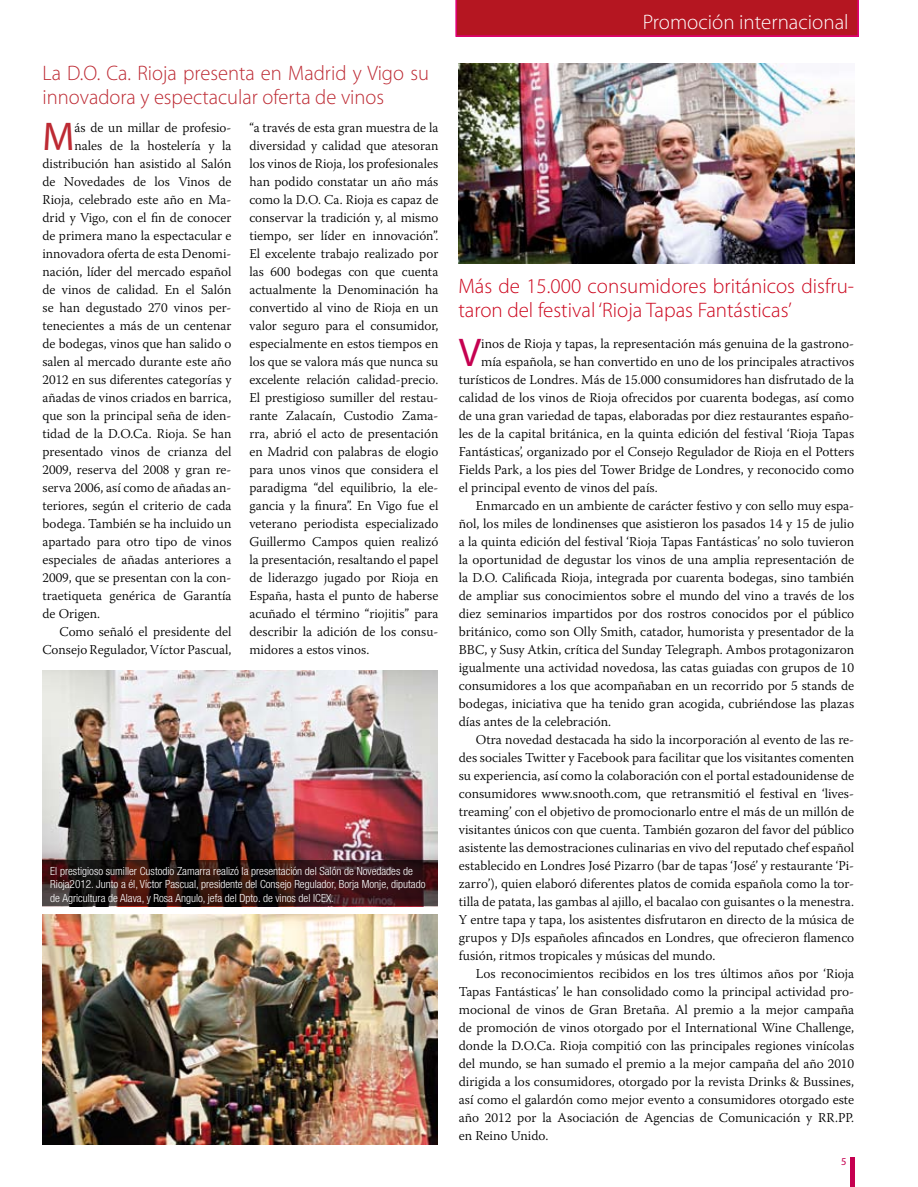
<style>
.page{position:relative;width:918px;height:1187px;background:#fff}
.page>*{position:absolute;margin:0;border:0;box-sizing:border-box;transform-origin:0 0}
.t1{font:40.2px "Myriad Pro";color:#bd2a33}
.t2{font:40.2px "Myriad Pro";color:#c50050}
.t3{font:300 21px/24px "Myriad Pro";color:#cc071e}
.t4{font:300 21px/24px "Myriad Pro";color:#bd2a33}
.t5{font:300 21px "Myriad Pro";color:#fff}
.t6{font:300 13.5px/18px "Warnock Pro";color:#000;text-align:justify}
.t7{font:300 condensed 11.25px/13.5px "Helvetica Neue LT Std";color:#fff}
</style>
<div class="page">
<hr style="left:851px;top:1157px;width:4px;height:29px;background:#c50050">
<div style="left:455px;top:0;width:404px;height:37px;background:#b51621"></div>
<img style="left:43px;top:670px;width:395px;height:236px">
<img style="left:43px;top:914px;width:395px;height:230px">
<svg style="left:43px;top:860px;width:395px;height:45px;background:#2b1312"></svg>
<img style="left:459px;top:64px;width:395px;height:200px">
<h2 class="t4" style="left:43px;top:60px;width:388px">La D.O. Ca. Rioja presenta en Madrid y Vigo su innovadora y espectacular oferta de vinos</h2>
<h1 class="t1" style="left:43px;top:112px;width:34px">M</h1>
<p class="t6" style="left:75px;top:118px;width:158px">ás de un millar de profesio-</p>
<p class="t6" style="left:75px;top:136px;width:158px">nales de la hostelería y la</p>
<p class="t6" style="left:43px;top:154px;width:190px">distribución han asistido al Salón</p>
<p class="t6" style="left:43px;top:172px;width:190px">de Novedades de los Vinos de</p>
<p class="t6" style="left:43px;top:190px;width:190px">Rioja, celebrado este año en Ma-</p>
<p class="t6" style="left:43px;top:208px;width:190px">drid y Vigo, con el fin de conocer</p>
<p class="t6" style="left:43px;top:226px;width:190px">de primera mano la espectacular e</p>
<p class="t6" style="left:43px;top:244px;width:190px">innovadora oferta de esta Denomi-</p>
<p class="t6" style="left:43px;top:262px;width:190px">nación, líder del mercado español</p>
<p class="t6" style="left:43px;top:280px;width:190px">de vinos de calidad. En el Salón</p>
<p class="t6" style="left:43px;top:298px;width:190px">se han degustado 270 vinos per-</p>
<p class="t6" style="left:43px;top:316px;width:190px">tenecientes a más de un centenar</p>
<p class="t6" style="left:43px;top:334px;width:190px">de bodegas, vinos que han salido o</p>
<p class="t6" style="left:43px;top:352px;width:190px">salen al mercado durante este año</p>
<p class="t6" style="left:43px;top:370px;width:190px">2012 en sus diferentes categorías y</p>
<p class="t6" style="left:43px;top:388px;width:190px">añadas de vinos criados en barrica,</p>
<p class="t6" style="left:43px;top:406px;width:190px">que son la principal seña de iden-</p>
<p class="t6" style="left:43px;top:424px;width:190px">tidad de la D.O.Ca. Rioja. Se han</p>
<p class="t6" style="left:43px;top:442px;width:190px">presentado vinos de crianza del</p>
<p class="t6" style="left:43px;top:460px;width:190px">2009, reserva del 2008 y gran re-</p>
<p class="t6" style="left:43px;top:478px;width:190px">serva 2006, así como de añadas an-</p>
<p class="t6" style="left:43px;top:496px;width:190px">teriores, según el criterio de cada</p>
<p class="t6" style="left:43px;top:514px;width:190px">bodega. También se ha incluido un</p>
<p class="t6" style="left:43px;top:532px;width:190px">apartado para otro tipo de vinos</p>
<p class="t6" style="left:43px;top:550px;width:190px">especiales de añadas anteriores a</p>
<p class="t6" style="left:43px;top:568px;width:190px">2009, que se presentan con la con-</p>
<p class="t6" style="left:43px;top:586px;width:190px">traetiqueta genérica de Garantía</p>
<p class="t6" style="left:43px;top:604px;width:59px">de Origen.</p>
<p class="t6" style="left:60px;top:622px;width:173px">Como señaló el presidente del</p>
<p class="t6" style="left:43px;top:640px;width:190px">Consejo Regulador, Víctor Pascual,</p>
<p class="t6" style="left:249px;top:118px;width:190px">“a través de esta gran muestra de la diversidad y calidad que atesoran los vinos de Rioja, los profesionales han podido constatar un año más como la D.O. Ca. Rioja es capaz de conservar la tradición y, al mismo tiempo, ser líder en innovación”.<br>El excelente trabajo realizado por las 600 bodegas con que cuenta actualmente la Denominación ha convertido al vino de Rioja en un valor seguro para el consumidor, especialmente en estos tiempos en los que se valora más que nunca su excelente relación calidad-precio.<br>El prestigioso sumiller del restau&shy;rante Zalacaín, Custodio Zama&shy;rra, abrió el acto de presentación en Madrid con palabras de elogio para unos vinos que considera el paradigma “del equilibrio, la ele&shy;gancia y la finura”. En Vigo fue el veterano periodista especializado Guillermo Campos quien realizó la presentación, resaltando el papel de liderazgo jugado por Rioja en España, hasta el punto de haberse acuñado el término “riojitis” para describir la adición de los consu&shy;midores a estos vinos.</p>
<p class="t7" style="left:50px;top:864px;width:377px">El prestigioso sumiller Custodio Zamarra realizó la presentación del Salón de Novedades de<br>Rioja2012. Junto a él, Víctor Pascual, presidente del Consejo Regulador, Borja Monje, diputado de Agricultura de Alava, y Rosa Angulo, jefa del Dpto. de vinos del ICEX.</p>
<h2 class="t5" style="left:643px;top:10px;width:207px">Promoción internacional</h2>
<h2 class="t3" style="left:458px;top:274px;width:397px">Más de 15.000 consumidores británicos disfru&shy;taron del festival ‘Rioja Tapas Fantásticas’</h2>
<h1 class="t2" style="left:459px;top:327px;width:24px">V</h1>
<p class="t6" style="left:481px;top:334px;width:374px">inos de Rioja y tapas, la representación más genuina de la gastrono-</p>
<p class="t6" style="left:481px;top:352px;width:374px">mía española, se han convertido en uno de los principales atractivos</p>
<p class="t6" style="left:459px;top:370px;width:397px">turísticos de Londres. Más de 15.000 consumidores han disfrutado de la</p>
<p class="t6" style="left:459px;top:388px;width:397px">calidad de los vinos de Rioja ofrecidos por cuarenta bodegas, así como</p>
<p class="t6" style="left:459px;top:406px;width:397px">de una gran variedad de tapas, elaboradas por diez restaurantes españo-</p>
<p class="t6" style="left:459px;top:424px;width:397px">les de la capital británica, en la quinta edición del festival ‘Rioja Tapas</p>
<p class="t6" style="left:459px;top:442px;width:397px">Fantásticas’, organizado por el Consejo Regulador de Rioja en el Potters</p>
<p class="t6" style="left:459px;top:460px;width:397px">Fields Park, a los pies del Tower Bridge de Londres, y reconocido como</p>
<p class="t6" style="left:459px;top:478px;width:201px">el principal evento de vinos del país.</p>
<p class="t6" style="left:476px;top:496px;width:380px">Enmarcado en un ambiente de carácter festivo y con sello muy espa-</p>
<p class="t6" style="left:459px;top:514px;width:397px">ñol, los miles de londinenses que asistieron los pasados 14 y 15 de julio</p>
<p class="t6" style="left:459px;top:532px;width:397px">a la quinta edición del festival ‘Rioja Tapas Fantásticas’ no solo tuvieron</p>
<p class="t6" style="left:459px;top:550px;width:397px">la oportunidad de degustar los vinos de una amplia representación de</p>
<p class="t6" style="left:459px;top:568px;width:397px">la D.O. Calificada Rioja, integrada por cuarenta bodegas, sino también</p>
<p class="t6" style="left:459px;top:586px;width:397px">de ampliar sus conocimientos sobre el mundo del vino a través de los</p>
<p class="t6" style="left:459px;top:604px;width:397px">diez seminarios impartidos por dos rostros conocidos por el público</p>
<p class="t6" style="left:459px;top:622px;width:397px">británico, como son Olly Smith, catador, humorista y presentador de la</p>
<p class="t6" style="left:459px;top:640px;width:397px">BBC, y Susy Atkin, crítica del Sunday Telegraph. Ambos protagonizaron</p>
<p class="t6" style="left:459px;top:658px;width:397px">igualmente una actividad novedosa, las catas guiadas con grupos de 10</p>
<p class="t6" style="left:459px;top:676px;width:397px">consumidores a los que acompañaban en un recorrido por 5 stands de</p>
<p class="t6" style="left:459px;top:694px;width:397px">bodegas, iniciativa que ha tenido gran acogida, cubriéndose las plazas</p>
<p class="t6" style="left:459px;top:712px;width:154px">días antes de la celebración.</p>
<p class="t6" style="left:476px;top:730px;width:380px">Otra novedad destacada ha sido la incorporación al evento de las re-</p>
<p class="t6" style="left:459px;top:748px;width:397px">des sociales Twitter y Facebook para facilitar que los visitantes comenten</p>
<p class="t6" style="left:459px;top:766px;width:397px">su experiencia, así como la colaboración con el portal estadounidense de</p>
<p class="t6" style="left:459px;top:784px;width:397px">consumidores www.snooth.com, que retransmitió el festival en ‘lives-</p>
<p class="t6" style="left:459px;top:802px;width:397px">treaming’ con el objetivo de promocionarlo entre el más de un millón de</p>
<p class="t6" style="left:459px;top:820px;width:397px">visitantes únicos con que cuenta. También gozaron del favor del público</p>
<p class="t6" style="left:459px;top:838px;width:397px">asistente las demostraciones culinarias en vivo del reputado chef español</p>
<p class="t6" style="left:459px;top:856px;width:397px">establecido en Londres José Pizarro (bar de tapas ‘José’ y restaurante ‘Pi-</p>
<p class="t6" style="left:459px;top:874px;width:397px">zarro’), quien elaboró diferentes platos de comida española como la tor-</p>
<p class="t6" style="left:459px;top:892px;width:397px">tilla de patata, las gambas al ajillo, el bacalao con guisantes o la menestra.</p>
<p class="t6" style="left:459px;top:910px;width:397px">Y entre tapa y tapa, los asistentes disfrutaron en directo de la música de</p>
<p class="t6" style="left:459px;top:928px;width:397px">grupos y DJs españoles afincados en Londres, que ofrecieron flamenco</p>
<p class="t6" style="left:459px;top:946px;width:258px">fusión, ritmos tropicales y músicas del mundo.</p>
<p class="t6" style="left:476px;top:964px;width:380px">Los reconocimientos recibidos en los tres últimos años por ‘Rioja</p>
<p class="t6" style="left:459px;top:982px;width:397px">Tapas Fantásticas’ le han consolidado como la principal actividad pro-</p>
<p class="t6" style="left:459px;top:1000px;width:397px">mocional de vinos de Gran Bretaña. Al premio a la mejor campaña</p>
<p class="t6" style="left:459px;top:1018px;width:397px">de promoción de vinos otorgado por el International Wine Challenge,</p>
<p class="t6" style="left:459px;top:1036px;width:397px">donde la D.O.Ca. Rioja compitió con las principales regiones vinícolas</p>
<p class="t6" style="left:459px;top:1054px;width:397px">del mundo, se han sumado el premio a la mejor campaña del año 2010</p>
<p class="t6" style="left:459px;top:1072px;width:397px">dirigida a los consumidores, otorgado por la revista Drinks &amp; Bussines,</p>
<p class="t6" style="left:459px;top:1090px;width:397px">así como el galardón como mejor evento a consumidores otorgado este</p>
<p class="t6" style="left:459px;top:1108px;width:397px">año 2012 por la Asociación de Agencias de Comunicación y RR.PP.</p>
<p class="t6" style="left:459px;top:1126px;width:91px">en Reino Unido.</p>
</div>
